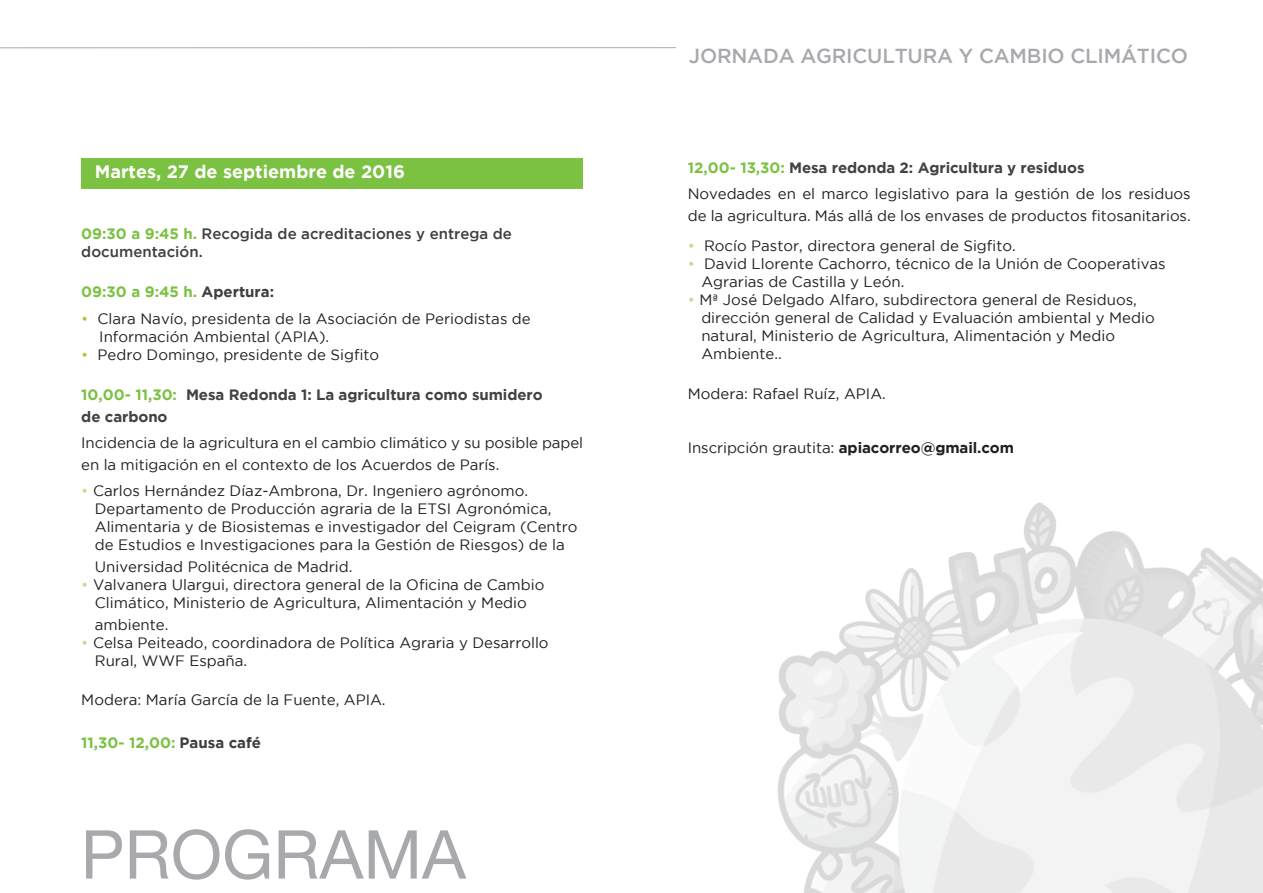
<style>
.page{position:relative;width:1263px;height:893px;background:#fff}
.page>*{position:absolute;margin:0;border:0;box-sizing:border-box;transform-origin:0 0}
.t1{font:67.5px "Helvetica Neue";color:#a8a9ad}
.t2{font:500 20.25px "Gotham";letter-spacing:-.01em;color:#a8a9ad}
.t3{font:700 18px "Gotham";color:#fff}
.t4{font:15px/18px "Gotham";color:#231f20}
.t5{font:500 15px/18px "Gotham";color:#3e3e3f}
.t6{font:700 15px/21.6px "Gotham";letter-spacing:-.005em;color:#414243}
.t7{font:700 15px "Gotham";color:#7bc142}
.s1{font-weight:700;color:#7bc142}
.s2{color:#3e3e3f}
.s3{color:#aec73d}
.s4{color:#7bc142}
.s5{color:#ccda8a}
.s6{font-weight:700;color:#414243}
.s7{font-weight:700}
</style>
<div class="page">
<hr style="left:0;top:47px;width:676px;height:1px;background:#a8a9ad">
<div style="left:81px;top:158px;width:502px;height:30px;background:#7bc142"></div>
<img style="left:777px;top:502px;width:486px;height:391px">
<p class="t3" style="left:95px;top:161px;width:312px">Martes, 27 de septiembre de 2016</p>
<p class="t5" style="left:81px;top:224px;width:432px"><span class="s1">09:30 a 9:45 h.</span> Recogida de acreditaciones y entrega de documentación.</p>
<p class="t7" style="left:81px;top:283px;width:194px">09:30 a 9:45 h. <span class="s2">Apertura:</span></p>
<p class="t4" style="left:99px;top:309px;width:433px;text-indent:-18px"><span class="s3">•</span> Clara Navío, presidenta de la Asociación de Periodistas de<br>Información Ambiental (APIA).</p>
<p class="t4" style="left:81px;top:345px;width:299px"><span class="s3">•</span> Pedro Domingo, presidente de Sigfito</p>
<p class="t6" style="left:81px;top:384px;width:463px"><span class="s4">10,00- 11,30:</span> Mesa Redonda 1: La agricultura como sumidero de carbono</p>
<p class="t4" style="left:81px;top:432px;width:503px;line-height:21.6px">Incidencia de la agricultura en el cambio climático y su posible papel en la mitigación en el contexto de los Acuerdos de París.</p>
<p class="t4" style="left:95px;top:482px;width:484px;text-indent:-14px"><span class="s5">•</span> Carlos Hernández Díaz-Ambrona, Dr. Ingeniero agrónomo.<br>Departamento de Producción agraria de la ETSI Agronómica, Alimentaria y de Biosistemas e investigador del Ceigram (Centro de Estudios e Investigaciones para la Gestión de Riesgos) de la</p>
<p class="t4" style="left:95px;top:557px;width:259px">Universidad Politécnica de Madrid.</p>
<p class="t4" style="left:81px;top:575px;width:465px;text-align:center"><span class="s5">•</span> Valvanera Ulargui, directora general de la Oficina de Cambio<br>Climático, Ministerio de Agricultura, Alimentación y Medio</p>
<p class="t4" style="left:95px;top:615px;width:75px">ambiente.</p>
<p class="t4" style="left:95px;top:633px;width:455px;text-indent:-14px"><span class="s5">•</span> Celsa Peiteado, coordinadora de Política Agraria y Desarrollo<br>Rural, WWF España.</p>
<p class="t4" style="left:81px;top:691px;width:306px">Modera: María García de la Fuente, APIA.</p>
<p class="t7" style="left:81px;top:734px;width:181px">11,30- 12,00: <span class="s2">Pausa café</span></p>
<h1 class="t1" style="left:81px;top:806px;width:387px">PROGRAMA</h1>
<h2 class="t2" style="left:689px;top:44px;width:501px">JORNADA AGRICULTURA Y CAMBIO CLIMÁTICO</h2>
<p class="t4" style="left:688px;top:154px;width:504px;line-height:26.5px"><span class="s1">12,00- 13,30:</span> <span class="s6">Mesa redonda 2: Agricultura y residuos<br></span>Novedades en el marco legislativo para la gestión de los residuos</p>
<p class="t4" style="left:688px;top:206px;width:504px">de la agricultura. Más allá de los envases de productos fitosanitarios.</p>
<p class="t4" style="left:688px;top:237px;width:329px"><span class="s5">•</span> Rocío Pastor, directora general de Sigfito.</p>
<p class="t4" style="left:701px;top:255px;width:466px;text-indent:-14px"><span class="s5">•</span> David Llorente Cachorro, técnico de la Unión de Cooperativas<br>Agrarias de Castilla y León.</p>
<p class="t4" style="left:701px;top:291px;width:455px;text-indent:-14px"><span class="s5">•</span> Mª José Delgado Alfaro, subdirectora general de Residuos, dirección general de Calidad y Evaluación ambiental y Medio natural, Ministerio de Agricultura, Alimentación y Medio Ambiente..</p>
<p class="t4" style="left:688px;top:384px;width:199px">Modera: Rafael Ruíz, APIA.</p>
<p class="t4" style="left:688px;top:438px;width:328px">Inscripción grautita: <span class="s7">apiacorreo@gmail.com</span></p>
</div>
